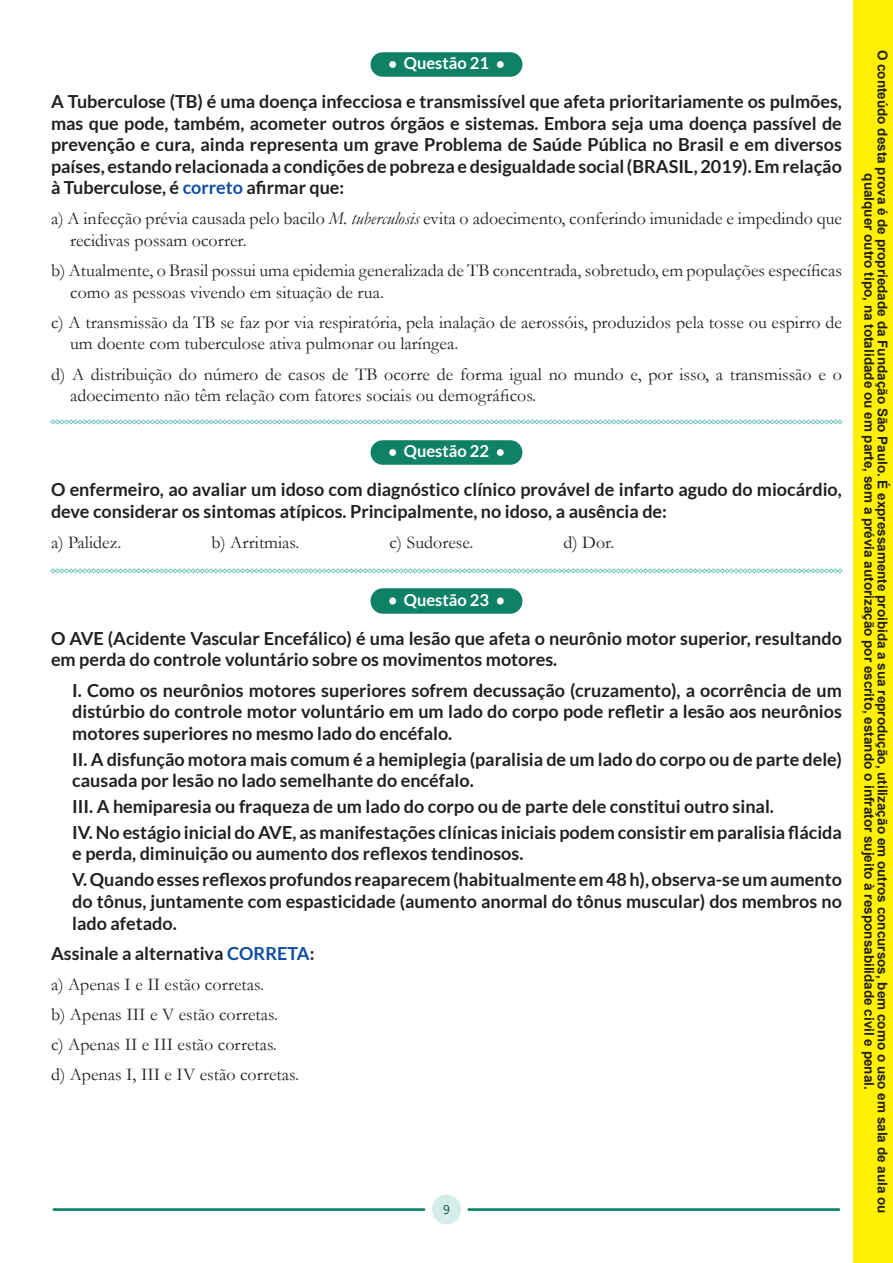
<style>
.page{position:relative;width:893px;height:1263px;background:#fff}
.page>*{position:absolute;margin:0;border:0;box-sizing:border-box;transform-origin:0 0}
.Alternativas{font:700 18px/21.6px "Lato";color:#231f20}
.Alternativas-2{font:18px/21.6px "Garamond";color:#231f20}
.t1{font:700 16.5px "Lato";color:#fff}
.t2{font:700 13.5px/13.5px "Arial";color:#231f20;text-align:center}
.t3{font:12.6px "Segoe UI";color:#035743}
.s1{color:#0d4da1}
.s2{font-style:italic}
</style>
<div class="page">
<img style="left:52px;top:1194px;width:789px;height:31px">
<img style="left:370px;top:52px;width:153px;height:25px">
<img style="left:370px;top:440px;width:153px;height:25px">
<img style="left:370px;top:588px;width:153px;height:26px">
<svg style="left:50px;top:419px;width:793px;height:5px"></svg>
<svg style="left:50px;top:568px;width:793px;height:5px"></svg>
<div style="left:853px;top:0;width:40px;height:1263px;background:#fff101"></div>
<p class="t1" style="left:404px;top:54px;width:87px">Questão 21</p>
<p class="Alternativas" style="left:51px;top:90px;width:792px;text-align:justify">A Tuberculose (TB) é uma doença infecciosa e transmissível que afeta prioritariamente os pulmões, mas que pode, também, acometer outros órgãos e sistemas. Embora seja uma doença passível de prevenção e cura, ainda representa um grave Problema de Saúde Pública no Brasil e em diversos países, estando relacionada a condições de pobreza e desigualdade social (BRASIL, 2019). Em relação à Tuberculose, é <span class="s1">correto</span> afirmar que:</p>
<p class="Alternativas-2" style="left:70px;top:208px;width:773px;text-indent:-19px">a) A infecção prévia causada pelo bacilo <span class="s2">M. tuberculosis</span> evita o adoecimento, conferindo imunidade e impedindo que recidivas possam ocorrer.</p>
<p class="Alternativas-2" style="left:70px;top:259px;width:773px;text-indent:-19px">b) Atualmente, o Brasil possui uma epidemia generalizada de TB concentrada, sobretudo, em populações específicas como as pessoas vivendo em situação de rua.</p>
<p class="Alternativas-2" style="left:70px;top:311px;width:773px;text-indent:-19px">c) A transmissão da TB se faz por via respiratória, pela inalação de aerossóis, produzidos pela tosse ou espirro de um doente com tuberculose ativa pulmonar ou laríngea.</p>
<p class="Alternativas-2" style="left:70px;top:363px;width:773px;text-indent:-19px">d) A distribuição do número de casos de TB ocorre de forma igual no mundo e, por isso, a transmissão e o adoecimento não têm relação com fatores sociais ou demográficos.</p>
<p class="t1" style="left:404px;top:442px;width:87px">Questão 22</p>
<p class="Alternativas" style="left:51px;top:478px;width:792px">O enfermeiro, ao avaliar um idoso com diagnóstico clínico provável de infarto agudo do miocárdio, deve considerar os sintomas atípicos. Principalmente, no idoso, a ausência de:</p>
<p class="Alternativas-2" style="left:51px;top:531px;width:72px">a) Palidez.</p>
<p class="Alternativas-2" style="left:211px;top:531px;width:90px">b) Arritmias.</p>
<p class="Alternativas-2" style="left:389px;top:531px;width:86px">c) Sudorese.</p>
<p class="Alternativas-2" style="left:563px;top:531px;width:53px">d) Dor.</p>
<p class="t1" style="left:404px;top:590px;width:87px">Questão 23</p>
<p class="Alternativas" style="left:51px;top:627px;width:792px">O AVE (Acidente Vascular Encefálico) é uma lesão que afeta o neurônio motor superior, resultando em perda do controle voluntário sobre os movimentos motores.</p>
<p class="Alternativas" style="left:72px;top:679px;width:771px;text-align:justify">I. Como os neurônios motores superiores sofrem decussação (cruzamento), a ocorrência de um distúrbio do controle motor voluntário em um lado do corpo pode refletir a lesão aos neurônios motores superiores no mesmo lado do encéfalo.</p>
<p class="Alternativas" style="left:72px;top:748px;width:771px">II. A disfunção motora mais comum é a hemiplegia (paralisia de um lado do corpo ou de parte dele) causada por lesão no lado semelhante do encéfalo.</p>
<p class="Alternativas" style="left:72px;top:795px;width:703px">III. A hemiparesia ou fraqueza de um lado do corpo ou de parte dele constitui outro sinal.</p>
<p class="Alternativas" style="left:72px;top:821px;width:771px">IV. No estágio inicial do AVE, as manifestações clínicas iniciais podem consistir em paralisia flácida e perda, diminuição ou aumento dos reflexos tendinosos.</p>
<p class="Alternativas" style="left:72px;top:869px;width:771px;text-align:justify">V. Quando esses reflexos profundos reaparecem (habitualmente em 48 h), observa-se um aumento do tônus, juntamente com espasticidade (aumento anormal do tônus muscular) dos membros no lado afetado.</p>
<p class="Alternativas" style="left:51px;top:942px;width:265px">Assinale a alternativa <span class="s1">CORRETA</span>:</p>
<p class="Alternativas-2" style="left:51px;top:973px;width:214px">a) Apenas I e II estão corretas.</p>
<p class="Alternativas-2" style="left:51px;top:1003px;width:228px">b) Apenas III e V estão corretas.</p>
<p class="Alternativas-2" style="left:51px;top:1033px;width:227px">c) Apenas II e III estão corretas.</p>
<p class="Alternativas-2" style="left:51px;top:1063px;width:249px">d) Apenas I, III e IV estão corretas.</p>
<p class="t3" style="left:443px;top:1198px;width:8px">9</p>
<p class="t2" style="left:889px;top:50px;width:1165px;rotate:90deg">O conteúdo desta prova é de propriedade da Fundação São Paulo. É expressamente proibida a sua reprodução, utilização em outros concursos, bem como o uso em sala de aula ou qualquer outro tipo, na totalidade ou em parte, sem a prévia autorização por escrito, estando o infrator sujeito à responsabilidade civil e penal.</p>
</div>
